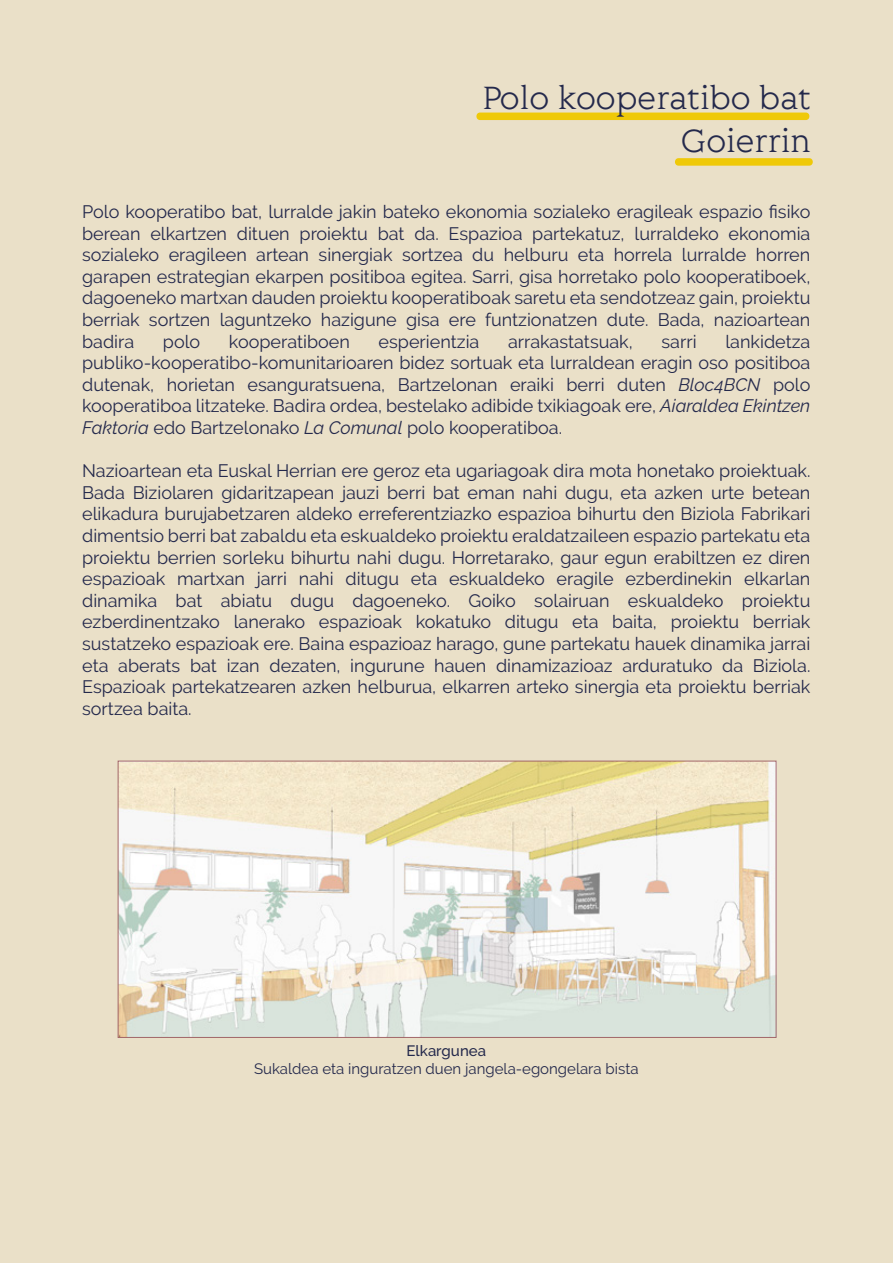
<style>
.page{position:relative;width:893px;height:1263px;background:#eae0c8}
.page>*{position:absolute;margin:0;border:0;box-sizing:border-box;transform-origin:0 0}
.t1{font:300 36px/43.2px "Lovato";color:#24294c;text-align:right}
.t2{font:18px/21.6px "Raleway";color:#24294c;text-align:justify}
.t3{font:15px "Raleway";color:#24294c}
.t4{font:500 15px "Raleway";color:#24294c}
.s1{font-style:italic}
</style>
<div class="page">
<div style="left:476px;top:113px;width:334px;height:7px;background:#efc908"></div>
<svg style="left:675px;top:158px;width:138px;height:8px"></svg>
<img style="left:120px;top:763px;width:654px;height:273px">
<div style="left:118px;top:761px;width:658px;height:277px;border:1px solid #a26668"></div>
<h1 class="t1" style="left:482px;top:75px;width:330px">Polo kooperatibo bat<br>Goierrin</h1>
<p class="t2" style="left:82px;top:201px;width:730px">Polo kooperatibo bat, lurralde jakin bateko ekonomia sozialeko eragileak espazio fisiko berean elkartzen dituen proiektu bat da. Espazioa partekatuz, lurraldeko ekonomia sozialeko eragileen artean sinergiak sortzea du helburu eta horrela lurralde horren garapen estrategian ekarpen positiboa egitea. Sarri, gisa horretako polo kooperatiboek, dagoeneko martxan dauden proiektu kooperatiboak saretu eta sendotzeaz gain, proiektu berriak sortzen laguntzeko hazigune gisa ere funtzionatzen dute. Bada, nazioartean badira</p>
<p class="t2" style="left:82px;top:330px;width:730px;text-indent:643px">lankidetza publiko-kooperatibo-komunitarioaren bidez sortuak eta lurraldean eragin oso positiboa dutenak, horietan esanguratsuena, Bartzelonan eraiki berri duten <span class="s1">Bloc4BCN</span> polo kooperatiboa litzateke. Badira ordea, bestelako adibide txikiagoak ere, <span class="s1">Aiaraldea Ekintzen Faktoria</span> edo Bartzelonako <span class="s1">La Comunal</span> polo kooperatiboa.</p>
<p class="t2" style="left:82px;top:460px;width:730px">Nazioartean eta Euskal Herrian ere geroz eta ugariagoak dira mota honetako proiektuak.<br>Bada Biziolaren gidaritzapean jauzi berri bat eman nahi dugu, eta azken urte betean elikadura burujabetzaren aldeko erreferentziazko espazioa bihurtu den Biziola Fabrikari dimentsio berri bat zabaldu eta eskualdeko proiektu eraldatzaileen espazio partekatu eta proiektu berrien sorleku bihurtu nahi dugu. Horretarako, gaur egun erabiltzen ez diren espazioak martxan jarri nahi ditugu eta eskualdeko eragile ezberdinekin elkarlan dinamika bat abiatu dugu dagoeneko. Goiko solairuan eskualdeko proiektu ezberdinentzako lanerako espazioak kokatuko ditugu eta baita, proiektu berriak sustatzeko espazioak ere. Baina espazioaz harago, gune partekatu hauek dinamika jarrai eta aberats bat izan dezaten, ingurune hauen dinamizazioaz arduratuko da Biziola.<br>Espazioak partekatzearen azken helburua, elkarren arteko sinergia eta proiektu berriak sortzea baita.</p>
<p class="t2" style="left:163px;top:330px;width:39px">polo</p>
<p class="t2" style="left:229px;top:330px;width:122px">kooperatiboen</p>
<p class="t2" style="left:379px;top:330px;width:102px">esperientzia</p>
<p class="t2" style="left:508px;top:330px;width:126px">arrakastatsuak,</p>
<p class="t2" style="left:661px;top:330px;width:37px">sarri</p>
<p class="t4" style="left:407px;top:1042px;width:81px">Elkargunea</p>
<p class="t3" style="left:254px;top:1060px;width:386px">Sukaldea eta inguratzen duen jangela-egongelara bista</p>
</div>
